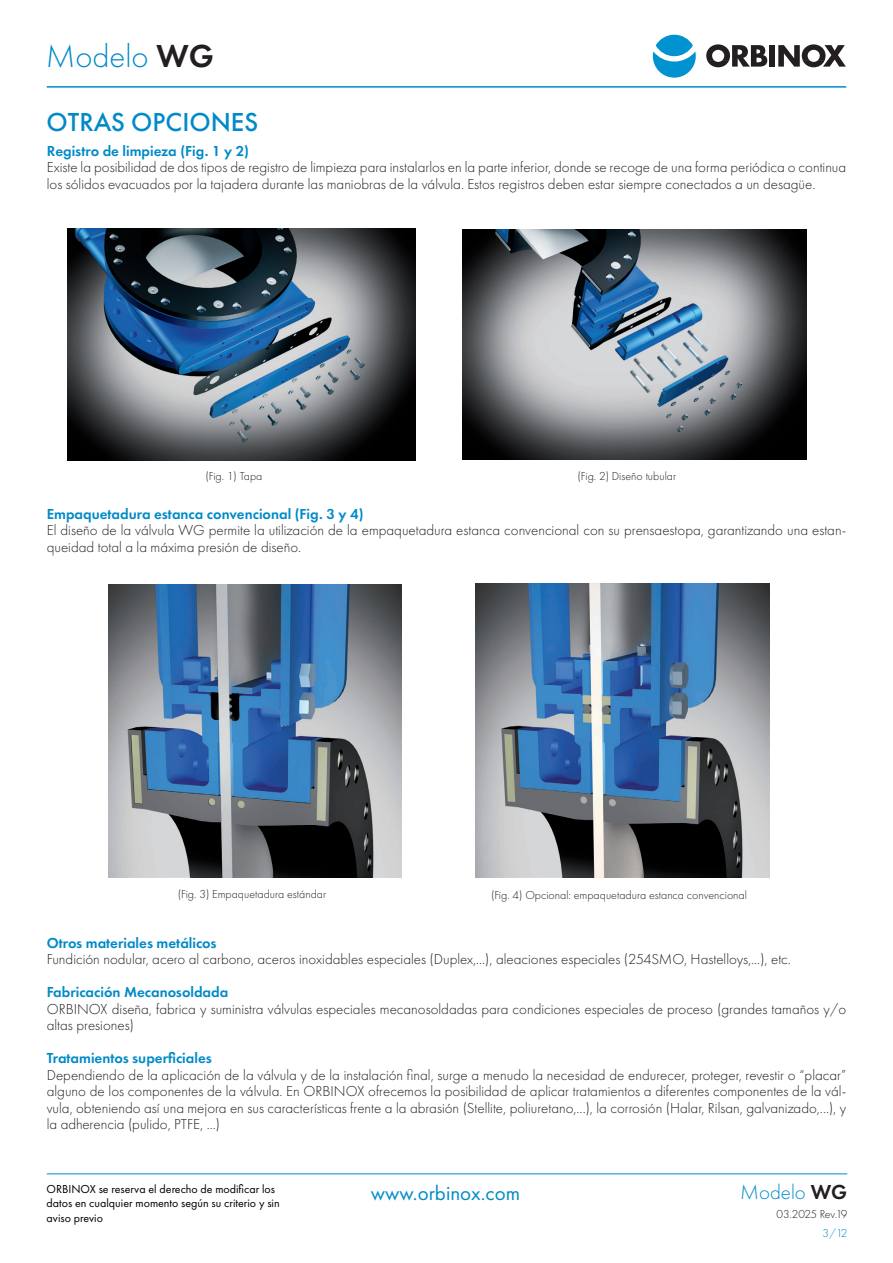
<style>
.page{position:relative;width:893px;height:1263px;background:#fff}
.page>*{position:absolute;margin:0;border:0;box-sizing:border-box;transform-origin:0 0}
.Modelo{font:300 33px "Futura PT";color:#008ac8}
.títulos_n1{font:500 27px "Futura PT";color:#008ac8}
.t1{font:21px "Futura PT";color:#008ac8}
.Modelo_folio{font:300 21px "Futura PT";color:#008ac8}
.cuerpo{font:300 15px/16.5px "Futura PT";color:#231f20}
.sub-titulos{font:600 15px "Futura PT";color:#008ac8}
.pie{font:300 12px "Futura PT";color:#231f20}
.base{font:12px/14.4px "Futura PT";color:#000}
.base-2{font:300 12px "Futura PT";letter-spacing:-.04em;color:#231f20}
.base-3{font:300 12px "Futura PT";color:#008ac8}
.s1{font-weight:600;color:#231f20}
</style>
<div class="page">
<hr style="left:47px;top:1173px;width:800px;height:1px;background:#008ac8">
<hr style="left:47px;top:86px;width:799px;height:2px;background:#008ac8">
<div style="left:656px;top:35px;width:37px;height:21px;background:#0093d0;border-radius:50%"></div>
<svg style="left:653px;top:51px;width:43px;height:27px"></svg>
<svg style="left:706px;top:44px;width:61px;height:23px"></svg>
<div style="left:770px;top:45px;width:5px;height:22px;background:#231f20"></div>
<svg style="left:778px;top:44px;width:68px;height:23px"></svg>
<img style="left:68px;top:228px;width:348px;height:232px">
<img style="left:108px;top:584px;width:293px;height:293px">
<img style="left:462px;top:230px;width:345px;height:229px">
<img style="left:476px;top:583px;width:294px;height:294px">
<p class="Modelo" style="left:46px;top:37px;width:170px">Modelo <span class="s1">WG</span></p>
<p class="títulos_n1" style="left:47px;top:106px;width:213px">OTRAS OPCIONES</p>
<p class="sub-titulos" style="left:47px;top:141px;width:204px">Registro de limpieza (Fig. 1 y 2)</p>
<p class="cuerpo" style="left:47px;top:159px;width:801px">Existe la posibilidad de dos tipos de registro de limpieza para instalarlos en la parte inferior, donde se recoge de una forma periódica o continua los sólidos evacuados por la tajadera durante las maniobras de la válvula. Estos registros deben estar siempre conectados a un desagüe.</p>
<p class="pie" style="left:205px;top:469px;width:58px">(Fig. 1) Tapa</p>
<p class="pie" style="left:578px;top:469px;width:100px">(Fig. 2) Diseño tubular</p>
<p class="sub-titulos" style="left:47px;top:504px;width:318px">Empaquetadura estanca convencional (Fig. 3 y 4)</p>
<p class="cuerpo" style="left:47px;top:522px;width:801px">El diseño de la válvula WG permite la utilización de la empaquetadura estanca convencional con su prensaestopa, garantizando una estan&shy;queidad total a la máxima presión de diseño.</p>
<p class="pie" style="left:178px;top:887px;width:150px">(Fig. 3) Empaquetadura estándar</p>
<p class="pie" style="left:491px;top:888px;width:257px">(Fig. 4) Opcional: empaquetadura estanca convencional</p>
<p class="sub-titulos" style="left:47px;top:933px;width:171px">Otros materiales metálicos</p>
<p class="cuerpo" style="left:47px;top:951px;width:746px">Fundición nodular, acero al carbono, aceros inoxidables especiales (Duplex,...), aleaciones especiales (254SMO, Hastelloys,...), etc.</p>
<p class="sub-titulos" style="left:47px;top:983px;width:183px">Fabricación Mecanosoldada</p>
<p class="cuerpo" style="left:47px;top:1001px;width:801px">ORBINOX diseña, fabrica y suministra válvulas especiales mecanosoldadas para condiciones especiales de proceso (grandes tamaños y/o altas presiones)</p>
<p class="sub-titulos" style="left:47px;top:1049px;width:167px">Tratamientos superficiales</p>
<p class="cuerpo" style="left:47px;top:1067px;width:801px;text-align:justify">Dependiendo de la aplicación de la válvula y de la instalación final, surge a menudo la necesidad de endurecer, proteger, revestir o “placar” alguno de los componentes de la válvula. En ORBINOX ofrecemos la posibilidad de aplicar tratamientos a diferentes componentes de la vál&shy;vula, obteniendo así una mejora en sus características frente a la abrasión (Stellite, poliuretano,...), la corrosión (Halar, Rilsan, galvanizado,...), y la adherencia (pulido, PTFE, ...)</p>
<p class="base" style="left:47px;top:1182px;width:230px">ORBINOX se reserva el derecho de modificar los</p>
<h3 class="t1" style="left:371px;top:1180px;width:151px">www.orbinox.com</h3>
<p class="base" style="left:47px;top:1196px;width:235px">datos en cualquier momento según su criterio y sin aviso previo</p>
<p class="Modelo_folio" style="left:740px;top:1180px;width:108px">Modelo <span class="s1">WG</span></p>
<p class="base-2" style="left:776px;top:1207px;width:72px">03.2025 Rev.19</p>
<p class="base-3" style="left:823px;top:1226px;width:26px">3/12</p>
</div>
